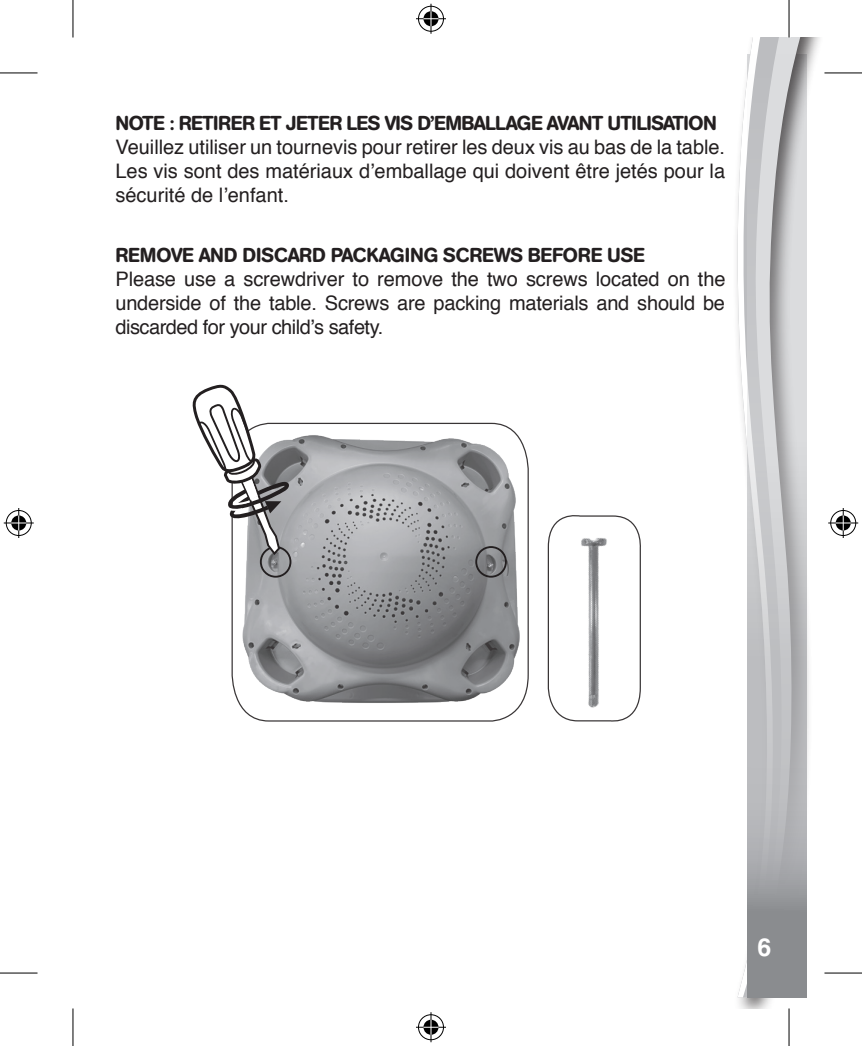
<style>
.page{position:relative;width:862px;height:1046px;background:#fff}
.page>*{position:absolute;margin:0;border:0;box-sizing:border-box;transform-origin:0 0}
.t1{font:700 25px "Helvetica";color:#fff}
.LF_Title_01{font:20px/24px "Helvetica";letter-spacing:-.005em;color:#231f20;text-align:justify}
.LF_Text_03{font:500 20px "AG Book Rounded";letter-spacing:-.02em;color:#231f20}
</style>
<div class="page">
<svg style="left:791px;top:38px;width:23px;height:959px"></svg>
<svg style="left:737px;top:38px;width:38px;height:959px"></svg>
<svg style="left:747px;top:55px;width:59px;height:943px;background:#bbbcbe"></svg>
<svg style="left:547px;top:515px;width:94px;height:207px"></svg>
<svg style="left:231px;top:422px;width:298px;height:300px"></svg>
<div style="left:260px;top:546px;width:31px;height:32px;border:2px solid #231f20;border-radius:50%"></div>
<div style="left:475px;top:546px;width:32px;height:32px;border:2px solid #231f20;border-radius:50%"></div>
<svg style="left:192px;top:384px;width:98px;height:171px"></svg>
<hr style="left:0;top:73px;width:38px;height:1px;background:#000">
<hr style="left:824px;top:73px;width:38px;height:1px;background:#000">
<hr style="left:0;top:973px;width:38px;height:1px;background:#000">
<hr style="left:824px;top:973px;width:38px;height:1px;background:#000">
<hr style="left:73px;top:0;width:1px;height:37px;background:#000">
<hr style="left:73px;top:1008px;width:1px;height:38px;background:#000">
<hr style="left:788px;top:0;width:1px;height:37px;background:#000">
<hr style="left:788px;top:1008px;width:1px;height:38px;background:#000">
<div style="left:417px;top:5px;width:28px;height:28px;border:3px solid #fff;border-radius:50%"></div>
<hr style="left:416px;top:17px;width:30px;height:3px;background:#fff">
<hr style="left:429px;top:4px;width:3px;height:30px;background:#fff">
<div style="left:422px;top:10px;width:18px;height:18px;border:3px solid #fff;border-radius:50%"></div>
<div style="left:418px;top:6px;width:26px;height:26px;border:1px solid #000;border-radius:50%"></div>
<hr style="left:416px;top:18px;width:30px;height:1px;background:#000">
<hr style="left:430px;top:4px;width:1px;height:30px;background:#000">
<svg style="left:423px;top:11px;width:15px;height:15px"></svg>
<div style="left:417px;top:1013px;width:28px;height:28px;border:3px solid #fff;border-radius:50%"></div>
<hr style="left:416px;top:1026px;width:30px;height:3px;background:#fff">
<hr style="left:429px;top:1012px;width:3px;height:30px;background:#fff">
<div style="left:422px;top:1018px;width:18px;height:18px;border:3px solid #fff;border-radius:50%"></div>
<div style="left:418px;top:1014px;width:26px;height:26px;border:1px solid #000;border-radius:50%"></div>
<hr style="left:416px;top:1027px;width:30px;height:1px;background:#000">
<hr style="left:430px;top:1012px;width:1px;height:30px;background:#000">
<svg style="left:423px;top:1020px;width:15px;height:15px"></svg>
<div style="left:5px;top:509px;width:28px;height:28px;border:3px solid #fff;border-radius:50%"></div>
<hr style="left:4px;top:521px;width:30px;height:3px;background:#fff">
<hr style="left:17px;top:508px;width:3px;height:30px;background:#fff">
<div style="left:10px;top:514px;width:18px;height:18px;border:3px solid #fff;border-radius:50%"></div>
<div style="left:6px;top:510px;width:26px;height:26px;border:1px solid #000;border-radius:50%"></div>
<hr style="left:4px;top:523px;width:30px;height:1px;background:#000">
<hr style="left:18px;top:508px;width:1px;height:30px;background:#000">
<svg style="left:11px;top:515px;width:15px;height:15px"></svg>
<div style="left:829px;top:509px;width:28px;height:28px;border:3px solid #fff;border-radius:50%"></div>
<hr style="left:828px;top:521px;width:30px;height:3px;background:#fff">
<hr style="left:841px;top:508px;width:3px;height:30px;background:#fff">
<div style="left:834px;top:514px;width:18px;height:18px;border:3px solid #fff;border-radius:50%"></div>
<div style="left:830px;top:510px;width:26px;height:26px;border:1px solid #000;border-radius:50%"></div>
<hr style="left:828px;top:523px;width:30px;height:1px;background:#000">
<hr style="left:842px;top:508px;width:1px;height:30px;background:#000">
<svg style="left:835px;top:515px;width:15px;height:15px"></svg>
<p class="LF_Text_03" style="left:115px;top:112px;width:603px">NOTE : RETIRER ET JETER LES VIS D’EMBALLAGE AVANT UTILISATION</p>
<p class="LF_Title_01" style="left:115px;top:136px;width:611px">Veuillez utiliser un tournevis pour retirer les deux vis au bas de la table.<br>Les vis sont des matériaux d’emballage qui doivent être jetés pour la sécurité de l’enfant.</p>
<p class="LF_Text_03" style="left:115px;top:243px;width:531px">REMOVE AND DISCARD PACKAGING SCREWS BEFORE USE</p>
<p class="LF_Title_01" style="left:115px;top:267px;width:611px">Please use a screwdriver to remove the two screws located on the underside of the table. Screws are packing materials and should be discarded for your child’s safety.</p>
<p class="t1" style="left:757px;top:932px;width:15px">6</p>
</div>
